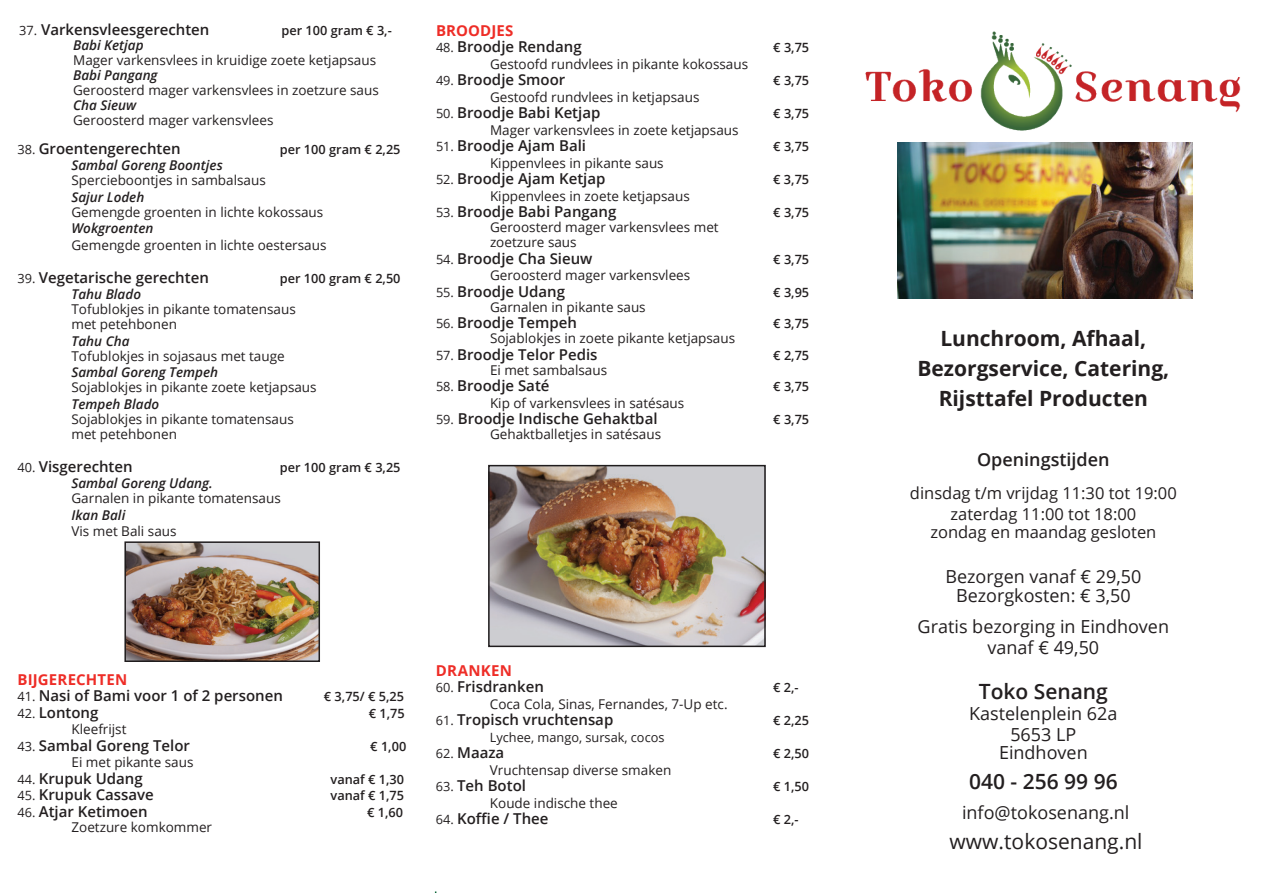
<style>
.page{position:relative;width:1263px;height:893px;background:#fff}
.page>*{position:absolute;margin:0;border:0;box-sizing:border-box;transform-origin:0 0}
.t1{font:700 21px/30px "Open Sans";color:#231f20;text-align:center}
.t2{font:600 21px "Open Sans";color:#231f20}
.t3{font:21px "Open Sans";color:#231f20}
.t4{font:18px/21px "Open Sans";color:#231f20;text-align:center}
.t5{font:600 18px "Open Sans";color:#231f20}
.t6{font:16.5px/21px "Open Sans";color:#231f20;text-align:center}
.t7{font:600 15px "Open Sans";color:#231f20}
.t8{font:700 15px "Open Sans";letter-spacing:.01em;color:#ee2d27}
.t9{font:13.5px/15px "Open Sans";color:#231f20}
.t10{font:italic 600 13.5px "Open Sans";color:#231f20}
.t11{font:600 12.75px "Open Sans";color:#231f20}
.t12{font:12.75px "Open Sans";color:#231f20}
.s1{font-weight:400;font-size:12.75px}
</style>
<div class="page">
<img style="left:491px;top:468px;width:272px;height:176px">
<div style="left:488px;top:465px;width:278px;height:182px;border:2px solid #201d1e"></div>
<img style="left:865px;top:31px;width:376px;height:100px">
<img style="left:127px;top:544px;width:190px;height:115px">
<div style="left:124px;top:541px;width:196px;height:121px;border:2px solid #201d1e"></div>
<img style="left:898px;top:142px;width:294px;height:156px">
<p class="t7" style="left:19px;top:19px;width:192px"><span class="s1">37.</span> Varkensvleesgerechten</p>
<p class="t11" style="left:282px;top:21px;width:112px">per 100 gram € 3,-</p>
<p class="t10" style="left:73px;top:36px;width:72px">Babi Ketjap</p>
<p class="t9" style="left:73px;top:52px;width:305px">Mager varkensvlees in kruidige zoete ketjapsaus</p>
<p class="t10" style="left:73px;top:66px;width:86px">Babi Pangang</p>
<p class="t9" style="left:73px;top:82px;width:307px">Geroosterd mager varkensvlees in zoetzure saus</p>
<p class="t10" style="left:73px;top:96px;width:65px">Cha Sieuw</p>
<p class="t9" style="left:73px;top:112px;width:202px">Geroosterd mager varkensvlees</p>
<p class="t7" style="left:17px;top:138px;width:165px"><span class="s1">38.</span> Groentengerechten</p>
<p class="t11" style="left:280px;top:141px;width:122px">per 100 gram € 2,25</p>
<p class="t10" style="left:71px;top:156px;width:153px">Sambal Goreng Boontjes</p>
<p class="t9" style="left:71px;top:173px;width:196px">Spercieboontjes in sambalsaus</p>
<p class="t10" style="left:71px;top:188px;width:74px">Sajur Lodeh</p>
<p class="t9" style="left:71px;top:204px;width:253px">Gemengde groenten in lichte kokossaus</p>
<p class="t10" style="left:71px;top:219px;width:83px">Wokgroenten</p>
<p class="t9" style="left:71px;top:237px;width:256px">Gemengde groenten in lichte oestersaus</p>
<p class="t7" style="left:17px;top:267px;width:193px"><span class="s1">39.</span> Vegetarische gerechten</p>
<p class="t11" style="left:280px;top:270px;width:122px">per 100 gram € 2,50</p>
<p class="t10" style="left:71px;top:285px;width:71px">Tahu Blado</p>
<p class="t9" style="left:71px;top:302px;width:226px">Tofublokjes in pikante tomatensaus met petehbonen</p>
<p class="t10" style="left:71px;top:332px;width:60px">Tahu Cha</p>
<p class="t9" style="left:71px;top:348px;width:215px">Tofublokjes in sojasaus met tauge</p>
<p class="t10" style="left:71px;top:363px;width:148px">Sambal Goreng Tempeh</p>
<p class="t9" style="left:71px;top:380px;width:247px">Sojablokjes in pikante zoete ketjapsaus</p>
<p class="t10" style="left:71px;top:395px;width:89px">Tempeh Blado</p>
<p class="t9" style="left:71px;top:411px;width:224px">Sojablokjes in pikante tomatensaus met petehbonen</p>
<p class="t7" style="left:17px;top:456px;width:117px"><span class="s1">40.</span> Visgerechten</p>
<p class="t11" style="left:280px;top:459px;width:122px">per 100 gram € 3,25</p>
<p class="t10" style="left:71px;top:474px;width:143px">Sambal Goreng Udang.</p>
<p class="t9" style="left:71px;top:491px;width:211px">Garnalen in pikante tomatensaus</p>
<p class="t10" style="left:71px;top:506px;width:55px">Ikan Bali</p>
<p class="t9" style="left:71px;top:524px;width:107px">Vis met Bali saus</p>
<p class="t8" style="left:436px;top:20px;width:79px">BROODJES</p>
<p class="t7" style="left:436px;top:36px;width:147px"><span class="s1">48.</span> Broodje Rendang</p>
<p class="t11" style="left:773px;top:39px;width:37px">€ 3,75</p>
<p class="t9" style="left:490px;top:56px;width:260px">Gestoofd rundvlees in pikante kokossaus</p>
<p class="t7" style="left:436px;top:69px;width:131px"><span class="s1">49.</span> Broodje Smoor</p>
<p class="t11" style="left:773px;top:72px;width:37px">€ 3,75</p>
<p class="t9" style="left:490px;top:89px;width:211px">Gestoofd rundvlees in ketjapsaus</p>
<p class="t7" style="left:436px;top:102px;width:166px"><span class="s1">50.</span> Broodje Babi Ketjap</p>
<p class="t11" style="left:773px;top:105px;width:37px">€ 3,75</p>
<p class="t9" style="left:490px;top:122px;width:250px">Mager varkensvlees in zoete ketjapsaus</p>
<p class="t7" style="left:436px;top:135px;width:152px"><span class="s1">51.</span> Broodje Ajam Bali</p>
<p class="t11" style="left:773px;top:138px;width:37px">€ 3,75</p>
<p class="t9" style="left:490px;top:155px;width:175px">Kippenvlees in pikante saus</p>
<p class="t7" style="left:436px;top:168px;width:171px"><span class="s1">52.</span> Broodje Ajam Ketjap</p>
<p class="t11" style="left:773px;top:171px;width:37px">€ 3,75</p>
<p class="t9" style="left:490px;top:188px;width:201px">Kippenvlees in zoete ketjapsaus</p>
<p class="t7" style="left:436px;top:201px;width:182px"><span class="s1">53.</span> Broodje Babi Pangang</p>
<p class="t11" style="left:773px;top:204px;width:37px">€ 3,75</p>
<p class="t9" style="left:490px;top:219px;width:230px">Geroosterd mager varkensvlees met zoetzure saus</p>
<p class="t7" style="left:436px;top:248px;width:158px"><span class="s1">54.</span> Broodje Cha Sieuw</p>
<p class="t11" style="left:773px;top:250px;width:37px">€ 3,75</p>
<p class="t9" style="left:490px;top:267px;width:202px">Geroosterd mager varkensvlees</p>
<p class="t7" style="left:436px;top:281px;width:131px"><span class="s1">55.</span> Broodje Udang</p>
<p class="t11" style="left:773px;top:283px;width:37px">€ 3,95</p>
<p class="t9" style="left:490px;top:299px;width:157px">Garnalen in pikante saus</p>
<p class="t7" style="left:436px;top:312px;width:143px"><span class="s1">56.</span> Broodje Tempeh</p>
<p class="t11" style="left:773px;top:315px;width:37px">€ 3,75</p>
<p class="t9" style="left:490px;top:330px;width:247px">Sojablokjes in zoete pikante ketjapsaus</p>
<p class="t7" style="left:436px;top:344px;width:163px"><span class="s1">57.</span> Broodje Telor Pedis</p>
<p class="t11" style="left:773px;top:346px;width:37px">€ 2,75</p>
<p class="t9" style="left:490px;top:362px;width:119px">Ei met sambalsaus</p>
<p class="t7" style="left:436px;top:375px;width:115px"><span class="s1">58.</span> Broodje Saté</p>
<p class="t11" style="left:773px;top:378px;width:37px">€ 3,75</p>
<p class="t9" style="left:490px;top:395px;width:196px">Kip of varkensvlees in satésaus</p>
<p class="t7" style="left:436px;top:408px;width:223px"><span class="s1">59.</span> Broodje Indische Gehaktbal</p>
<p class="t11" style="left:773px;top:411px;width:37px">€ 3,75</p>
<p class="t9" style="left:490px;top:426px;width:173px">Gehaktballetjes in satésaus</p>
<p class="t8" style="left:17px;top:669px;width:111px">BIJGERECHTEN</p>
<p class="t7" style="left:17px;top:686px;width:267px"><span class="s1">41.</span> Nasi of Bami voor 1 of 2 personen</p>
<p class="t11" style="left:324px;top:688px;width:82px">€ 3,75/ € 5,25</p>
<p class="t7" style="left:17px;top:702px;width:83px"><span class="s1">42.</span> Lontong</p>
<p class="t11" style="left:369px;top:705px;width:37px">€ 1,75</p>
<p class="t9" style="left:71px;top:722px;width:56px">Kleefrijst</p>
<p class="t7" style="left:17px;top:735px;width:174px"><span class="s1">43.</span> Sambal Goreng Telor</p>
<p class="t11" style="left:370px;top:738px;width:37px">€ 1,00</p>
<p class="t9" style="left:71px;top:755px;width:123px">Ei met pikante saus</p>
<p class="t7" style="left:17px;top:768px;width:127px"><span class="s1">44.</span> Krupuk Udang</p>
<p class="t11" style="left:331px;top:771px;width:75px">vanaf € 1,30</p>
<p class="t7" style="left:17px;top:785px;width:138px"><span class="s1">45.</span> Krupuk Cassave</p>
<p class="t11" style="left:331px;top:787px;width:75px">vanaf € 1,75</p>
<p class="t7" style="left:17px;top:801px;width:132px"><span class="s1">46.</span> Atjar Ketimoen</p>
<p class="t11" style="left:367px;top:804px;width:37px">€ 1,60</p>
<p class="t9" style="left:71px;top:819px;width:142px">Zoetzure komkommer</p>
<p class="t8" style="left:436px;top:660px;width:78px">DRANKEN</p>
<p class="t7" style="left:436px;top:677px;width:110px"><span class="s1">60.</span> Frisdranken</p>
<p class="t11" style="left:773px;top:679px;width:27px">€ 2,-</p>
<p class="t9" style="left:490px;top:696px;width:239px">Coca Cola, Sinas, Fernandes, 7-Up etc.</p>
<p class="t7" style="left:436px;top:710px;width:179px"><span class="s1">61.</span> Tropisch vruchtensap</p>
<p class="t11" style="left:773px;top:712px;width:37px">€ 2,25</p>
<p class="t12" style="left:490px;top:729px;width:176px">Lychee, mango, sursak, cocos</p>
<p class="t7" style="left:436px;top:743px;width:70px"><span class="s1">62.</span> Maaza</p>
<p class="t11" style="left:773px;top:745px;width:37px">€ 2,50</p>
<p class="t9" style="left:490px;top:762px;width:183px">Vruchtensap diverse smaken</p>
<p class="t7" style="left:436px;top:776px;width:92px"><span class="s1">63.</span> Teh Botol</p>
<p class="t11" style="left:773px;top:778px;width:37px">€ 1,50</p>
<p class="t9" style="left:490px;top:795px;width:129px">Koude indische thee</p>
<p class="t7" style="left:436px;top:809px;width:114px"><span class="s1">64.</span> Koffie / Thee</p>
<p class="t11" style="left:773px;top:811px;width:27px">€ 2,-</p>
<h1 class="t1" style="left:917px;top:323px;width:253px">Lunchroom, Afhaal,<br>Bezorgservice, Catering,<br>Rijsttafel Producten</h1>
<h2 class="t5" style="left:977px;top:447px;width:134px">Openingstijden</h2>
<p class="t6" style="left:910px;top:482px;width:268px">dinsdag t/m vrijdag 11:30 tot 19:00 zaterdag 11:00 tot 18:00</p>
<p class="t6" style="left:930px;top:521px;width:228px">zondag en maandag gesloten</p>
<h2 class="t4" style="left:945px;top:566px;width:197px;line-height:19.5px">Bezorgen vanaf € 29,50<br>Bezorgkosten: € 3,50</h2>
<h2 class="t4" style="left:918px;top:615px;width:253px">Gratis bezorging in Eindhoven vanaf € 49,50</h2>
<h1 class="t2" style="left:979px;top:676px;width:131px">Toko Senang</h1>
<h2 class="t4" style="left:969px;top:702px;width:150px">Kastelenplein 62a<br>5653 LP</h2>
<h2 class="t4" style="left:999px;top:741px;width:90px">Eindhoven</h2>
<h1 class="t2" style="left:969px;top:766px;width:150px">040 - 256 99 96</h1>
<h2 class="t4" style="left:962px;top:801px;width:169px">info@tokosenang.nl</h2>
<h1 class="t3" style="left:950px;top:826px;width:194px">www.tokosenang.nl</h1>
</div>
